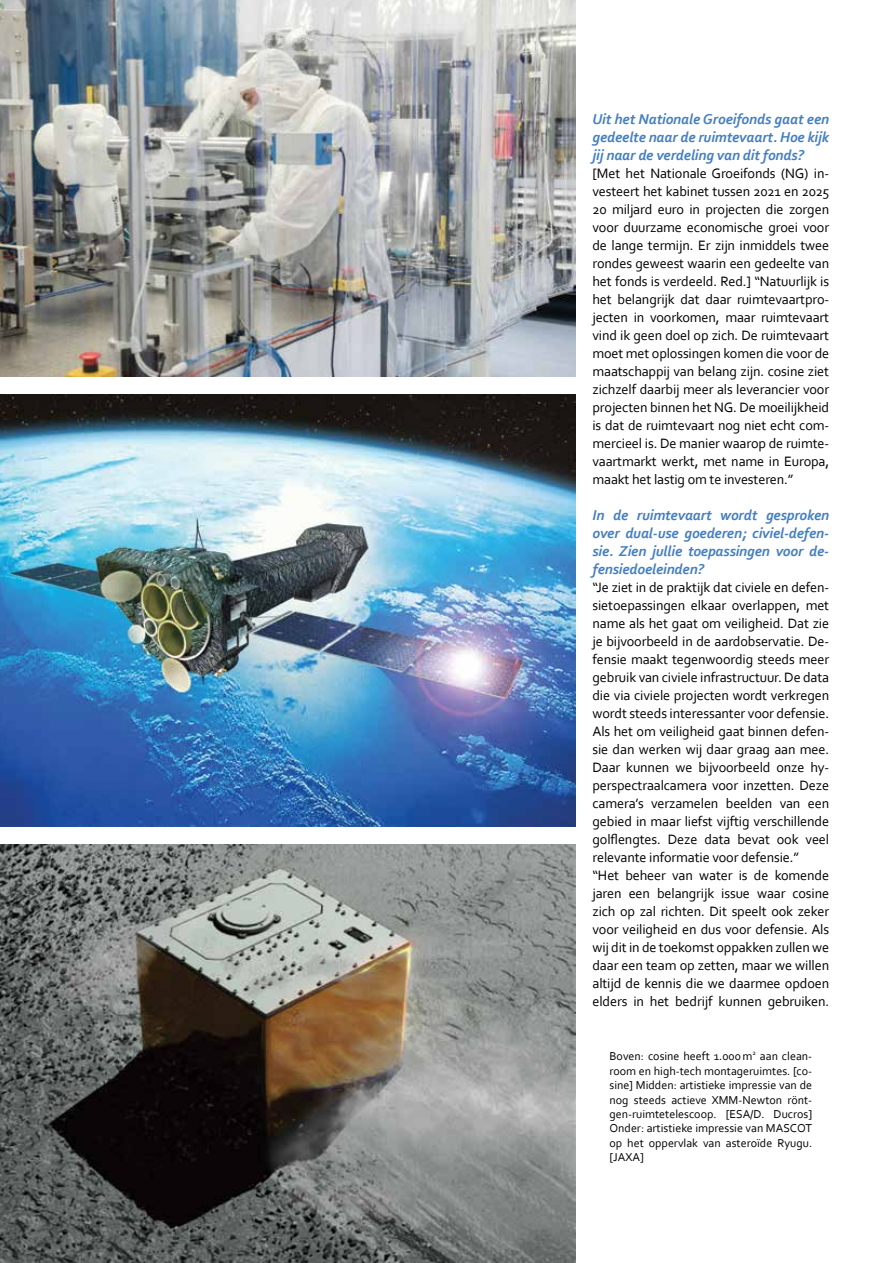
<style>
.page{position:relative;width:893px;height:1263px;background:#fff}
.page>*{position:absolute;margin:0;border:0;box-sizing:border-box;transform-origin:0 0}
.t1{font:italic 700 15px/18px "Corbel";letter-spacing:-.01em;color:#447fc1;text-align:justify}
.t2{font:14.25px/18px "Corbel";letter-spacing:-.01em;color:#000;text-align:justify}
.t3{font:12px/14.4px "Corbel";color:#000;text-align:justify}
</style>
<div class="page">
<img style="left:0;top:394px;width:575px;height:432px">
<img style="left:0;top:844px;width:575px;height:419px">
<img style="left:0;top:0;width:575px;height:376px">
<p class="t1" style="left:592px;top:110px;width:238px">Uit het Nationale Groeifonds gaat een gedeelte naar de ruimtevaart. Hoe kijk jij naar de verdeling van dit fonds?</p>
<p class="t2" style="left:592px;top:164px;width:238px">[Met het Nationale Groeifonds (NG) in&shy;vesteert het kabinet tussen 2021 en 2025<br>20 miljard euro in projecten die zorgen voor duurzame economische groei voor de lange termijn. Er zijn inmiddels twee rondes geweest waarin een gedeelte van het fonds is verdeeld. Red.] “Natuurlijk is het belangrijk dat daar ruimtevaartpro&shy;jecten in voorkomen, maar ruimtevaart vind ik geen doel op zich. De ruimtevaart moet met oplossingen komen die voor de maatschappij van belang zijn. cosine ziet zichzelf daarbij meer als leverancier voor projecten binnen het NG. De moeilijkheid is dat de ruimtevaart nog niet echt com&shy;mercieel is. De manier waarop de ruimte&shy;vaartmarkt werkt, met name in Europa, maakt het lastig om te investeren.”</p>
<p class="t1" style="left:592px;top:506px;width:238px">In de ruimtevaart wordt gesproken over dual-use goederen; civiel-defen&shy;sie. Zien jullie toepassingen voor de&shy;fensiedoeleinden?</p>
<p class="t2" style="left:592px;top:578px;width:238px;text-align:left">“Je ziet in de praktijk dat civiele en defen&shy;sietoepassingen elkaar overlappen, met name als het gaat om veiligheid. Dat zie je bijvoorbeeld in de aardobservatie. De&shy;fensie maakt tegenwoordig steeds meer gebruik van civiele infrastructuur. De data die via civiele projecten wordt verkregen wordt steeds interessanter voor defensie.<br>Als het om veiligheid gaat binnen defen&shy;sie dan werken wij daar graag aan mee.<br>Daar kunnen we bijvoorbeeld onze hy&shy;perspectraalcamera voor inzetten. Deze camera’s verzamelen beelden van een gebied in maar liefst vijftig verschillende golflengtes. Deze data bevat ook veel relevante informatie voor defensie.” “Het beheer van water is de komende jaren een belangrijk issue waar cosine zich op zal richten. Dit speelt ook zeker voor veiligheid en dus voor defensie. Als wij dit in de toekomst oppakken zullen we daar een team op zetten, maar we willen altijd de kennis die we daarmee opdoen elders in het bedrijf kunnen gebruiken.</p>
<p class="t3" style="left:609px;top:1049px;width:204px">Boven: cosine heeft 1.000m<sup>2</sup> aan clean&shy;room en high-tech montageruimtes. [co&shy;sine] Midden: artistieke impressie van de nog steeds actieve XMM-Newton rönt&shy;gen-ruimtetelescoop. [ESA/D. Ducros] Onder: artistieke impressie van MASCOT op het oppervlak van asteroïde Ryugu. [JAXA]</p>
</div>
